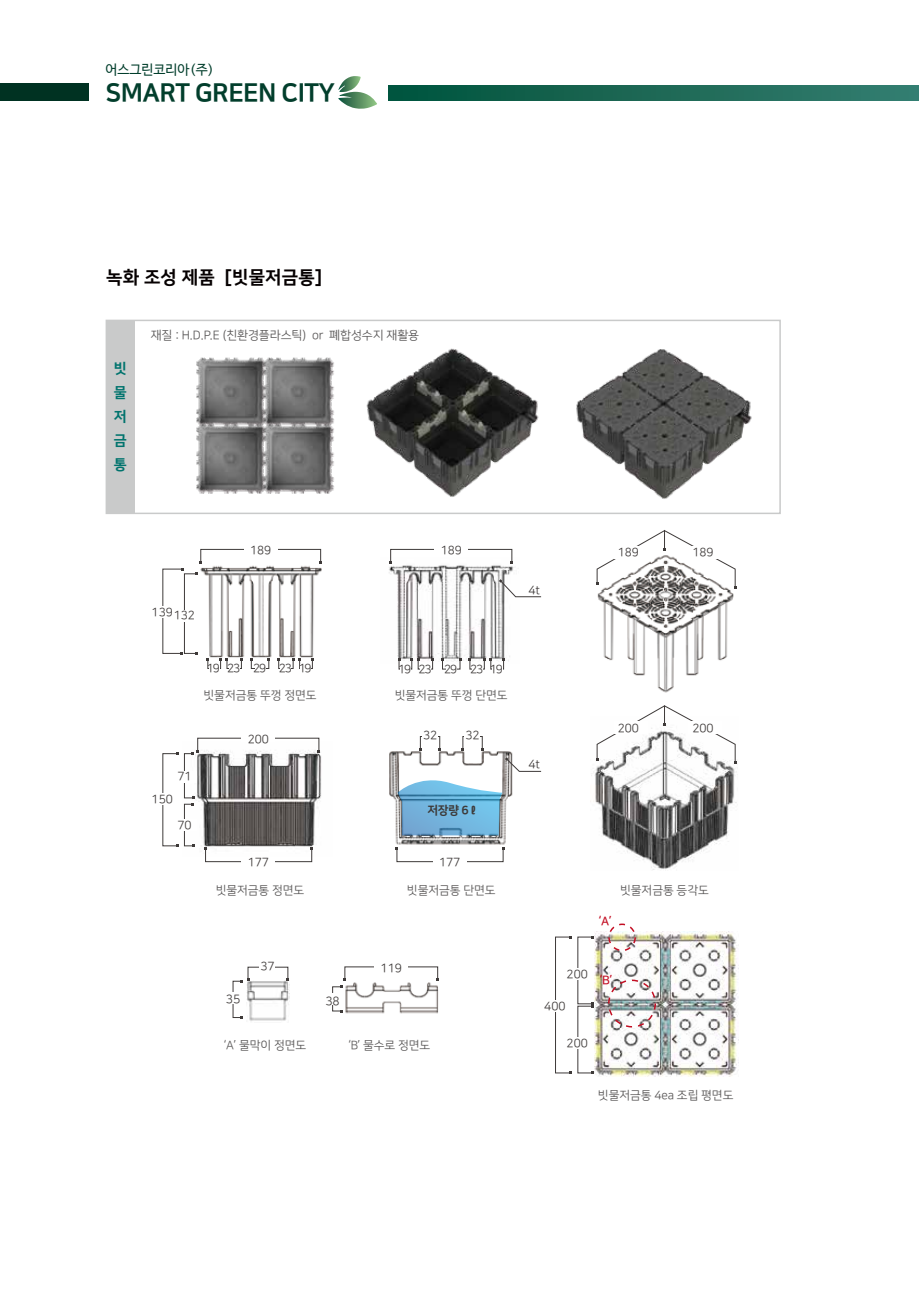
<style>
.page{position:relative;width:919px;height:1289px;background:#fff}
.page>*{position:absolute;margin:0;border:0;box-sizing:border-box;transform-origin:0 0}
.t1{font:25.5px "Nanum Square EB";letter-spacing:-.025em;color:#023e2c}
.t2{font:18px "Nanum Square EB";letter-spacing:.01em;color:#060001}
.t3{font:14.25px/24px "Nanum Square EB";color:#00736d;text-align:justify}
.t4{font:13.5px "Nanum Barun Gothic";color:#023e2c}
.t5{font:12px "Nanum Square R";letter-spacing:-.005em;color:#595757}
.t6{font:12px "Nanum Square R";letter-spacing:-.005em;color:#3e3a39}
.t7{font:12px "Nanum Square B";color:#c30e23}
.t8{font:11.85px "Nanum Square R";letter-spacing:-.005em;color:#3e3a39}
.t9{font:11.85px "Nanum Square R";letter-spacing:-.005em;color:#595757}
.t10{font:11.85px "Nanum Square EB";color:#3e3a39}
</style>
<div class="page">
<div style="left:0;top:83px;width:88px;height:17px;background:#003222"></div>
<svg style="left:388px;top:85px;width:530px;height:15px;background:#1b6856"></svg>
<svg style="left:338px;top:76px;width:39px;height:33px"></svg>
<img style="left:247px;top:980px;width:42px;height:41px">
<img style="left:340px;top:977px;width:99px;height:37px">
<img style="left:196px;top:556px;width:126px;height:111px">
<div style="left:106px;top:320px;width:674px;height:194px;background:#fff;border:2px solid #c9caca"></div>
<img style="left:183px;top:741px;width:139px;height:115px">
<img style="left:389px;top:736px;width:145px;height:125px">
<img style="left:366px;top:348px;width:173px;height:149px">
<img style="left:576px;top:349px;width:176px;height:150px">
<div style="left:106px;top:320px;width:29px;height:193px;background:#c9caca"></div>
<img style="left:590px;top:761px;width:147px;height:109px">
<div style="left:197px;top:738px;width:122px;height:13px;border:1px solid #3e3a39"></div>
<div style="left:420px;top:736px;width:20px;height:13px;border:1px solid #3e3a39"></div>
<div style="left:242px;top:734px;width:33px;height:7px;background:#fff"></div>
<div style="left:200px;top:549px;width:121px;height:13px;border:1px solid #3e3a39"></div>
<div style="left:244px;top:545px;width:33px;height:7px;background:#fff"></div>
<div style="left:433px;top:857px;width:33px;height:7px;background:#fff"></div>
<div style="left:422px;top:730px;width:16px;height:7px;background:#fff"></div>
<div style="left:464px;top:730px;width:16px;height:7px;background:#fff"></div>
<div style="left:184px;top:753px;width:9px;height:45px;border:1px solid #3e3a39"></div>
<svg style="left:192px;top:749px;width:7px;height:6px"></svg>
<div style="left:184px;top:804px;width:9px;height:42px;border:1px solid #3e3a39"></div>
<svg style="left:192px;top:796px;width:2px;height:9px"></svg>
<div style="left:174px;top:771px;width:22px;height:11px;background:#fff"></div>
<div style="left:174px;top:819px;width:22px;height:11px;background:#fff"></div>
<div style="left:332px;top:986px;width:10px;height:25px;border:1px solid #3e3a39"></div>
<svg style="left:340px;top:978px;width:6px;height:10px"></svg>
<div style="left:322px;top:993px;width:23px;height:11px;background:#fff"></div>
<svg style="left:240px;top:978px;width:9px;height:4px"></svg>
<div style="left:555px;top:936px;width:15px;height:137px;border:1px solid #3e3a39"></div>
<div style="left:566px;top:954px;width:23px;height:11px;background:#fff"></div>
<div style="left:544px;top:1000px;width:22px;height:11px;background:#fff"></div>
<div style="left:566px;top:968px;width:23px;height:11px;background:#fff"></div>
<div style="left:566px;top:1037px;width:23px;height:11px;background:#fff"></div>
<div style="left:184px;top:573px;width:13px;height:80px;border:1px solid #3e3a39"></div>
<svg style="left:162px;top:568px;width:22px;height:86px"></svg>
<div style="left:174px;top:610px;width:22px;height:11px;background:#fff"></div>
<div style="left:152px;top:606px;width:22px;height:11px;background:#fff"></div>
<svg style="left:397px;top:780px;width:105px;height:55px;background:#7eb8da"></svg>
<svg style="left:505px;top:757px;width:36px;height:14px"></svg>
<img style="left:389px;top:557px;width:130px;height:106px">
<svg style="left:499px;top:579px;width:42px;height:18px"></svg>
<div style="left:399px;top:659px;width:13px;height:10px;border:1px solid #3e3a39"></div>
<div style="left:418px;top:659px;width:15px;height:10px;border:1px solid #3e3a39"></div>
<svg style="left:410px;top:658px;width:9px;height:3px"></svg>
<div style="left:400px;top:665px;width:11px;height:8px;background:#fff"></div>
<div style="left:420px;top:665px;width:11px;height:8px;background:#fff"></div>
<svg style="left:483px;top:658px;width:9px;height:3px"></svg>
<div style="left:442px;top:659px;width:18px;height:10px;border:1px solid #3e3a39"></div>
<div style="left:445px;top:665px;width:11px;height:8px;background:#fff"></div>
<div style="left:208px;top:659px;width:13px;height:9px;border:1px solid #3e3a39"></div>
<svg style="left:219px;top:658px;width:9px;height:2px"></svg>
<div style="left:209px;top:664px;width:10px;height:8px;background:#fff"></div>
<div style="left:299px;top:659px;width:13px;height:9px;border:1px solid #3e3a39"></div>
<div style="left:300px;top:664px;width:11px;height:8px;background:#fff"></div>
<div style="left:229px;top:664px;width:11px;height:8px;background:#fff"></div>
<div style="left:278px;top:659px;width:15px;height:9px;border:1px solid #3e3a39"></div>
<svg style="left:292px;top:658px;width:9px;height:2px"></svg>
<div style="left:280px;top:664px;width:11px;height:8px;background:#fff"></div>
<div style="left:251px;top:659px;width:18px;height:9px;border:1px solid #3e3a39"></div>
<div style="left:254px;top:664px;width:11px;height:8px;background:#fff"></div>
<img style="left:196px;top:357px;width:65px;height:63px">
<img style="left:261px;top:357px;width:73px;height:63px">
<img style="left:196px;top:420px;width:65px;height:74px">
<img style="left:261px;top:420px;width:73px;height:74px">
<img style="left:597px;top:586px;width:140px;height:107px">
<div style="left:390px;top:549px;width:122px;height:13px;border:1px solid #3e3a39"></div>
<div style="left:434px;top:545px;width:34px;height:7px;background:#fff"></div>
<svg style="left:596px;top:530px;width:140px;height:58px"></svg>
<div style="left:688px;top:546px;width:33px;height:12px;background:#fff"></div>
<svg style="left:596px;top:705px;width:140px;height:58px"></svg>
<div style="left:688px;top:721px;width:33px;height:12px;background:#fff"></div>
<img style="left:594px;top:931px;width:144px;height:145px">
<div style="left:608px;top:979px;width:48px;height:48px;border:2px dashed #c30e23;border-radius:50%"></div>
<div style="left:608px;top:923px;width:28px;height:28px;border:2px dashed #c30e23;border-radius:50%"></div>
<p class="t4" style="left:105px;top:63px;width:110px">어스그린코리아(주)</p>
<p class="t1" style="left:105px;top:79px;width:231px">SMART GREEN CITY</p>
<p class="t2" style="left:106px;top:267px;width:218px">녹화 조성 제품 [빗물저금통]</p>
<p class="t3" style="left:114px;top:356px;width:14px">빗 물 저 금 통</p>
<p class="t5" style="left:151px;top:329px;width:270px">재질 : H.D.P.E (친환경플라스틱) or 폐합성수지 재활용</p>
<p class="t8" style="left:152px;top:607px;width:45px">139132</p>
<p class="t8" style="left:250px;top:544px;width:23px">189</p>
<p class="t8" style="left:440px;top:544px;width:23px">189</p>
<p class="t8" style="left:617px;top:546px;width:23px">189</p>
<p class="t8" style="left:692px;top:546px;width:23px">189</p>
<p class="t8" style="left:528px;top:583px;width:13px">4t</p>
<p class="t8" style="left:177px;top:770px;width:16px">71</p>
<p class="t8" style="left:177px;top:818px;width:16px">70</p>
<p class="t8" style="left:152px;top:792px;width:23px">150</p>
<p class="t8" style="left:207px;top:662px;width:106px">19 23 29 23 19</p>
<p class="t8" style="left:398px;top:663px;width:106px">19 23 29 23 19</p>
<p class="t9" style="left:203px;top:688px;width:114px">빗물저금통 뚜껑 정면도</p>
<p class="t8" style="left:248px;top:733px;width:23px">200</p>
<p class="t9" style="left:395px;top:688px;width:114px">빗물저금통 뚜껑 단면도</p>
<p class="t8" style="left:423px;top:729px;width:16px">32</p>
<p class="t8" style="left:465px;top:729px;width:16px">32</p>
<p class="t10" style="left:427px;top:804px;width:52px">저장량 6ℓ</p>
<p class="t8" style="left:248px;top:856px;width:23px">177</p>
<p class="t8" style="left:439px;top:856px;width:23px">177</p>
<p class="t9" style="left:216px;top:884px;width:90px">빗물저금통 정면도</p>
<p class="t9" style="left:407px;top:884px;width:90px">빗물저금통 단면도</p>
<p class="t8" style="left:260px;top:960px;width:16px">37</p>
<p class="t6" style="left:226px;top:993px;width:16px">35</p>
<p class="t6" style="left:325px;top:994px;width:16px">38</p>
<p class="t6" style="left:380px;top:961px;width:23px">119</p>
<p class="t9" style="left:224px;top:1039px;width:84px">‘A’ 물막이 정면도</p>
<p class="t9" style="left:348px;top:1039px;width:83px">‘B’ 물수로 정면도</p>
<p class="t8" style="left:528px;top:758px;width:13px">4t</p>
<p class="t8" style="left:617px;top:721px;width:23px">200</p>
<p class="t8" style="left:692px;top:721px;width:23px">200</p>
<p class="t7" style="left:598px;top:915px;width:14px">‘A’</p>
<p class="t9" style="left:620px;top:884px;width:90px">빗물저금통 등각도</p>
<p class="t8" style="left:566px;top:967px;width:23px">200</p>
<p class="t8" style="left:544px;top:999px;width:23px">400</p>
<p class="t8" style="left:566px;top:1036px;width:23px">200</p>
<p class="t7" style="left:599px;top:973px;width:14px">‘B’</p>
<p class="t9" style="left:598px;top:1088px;width:137px">빗물저금통 4ea 조립 평면도</p>
</div>
